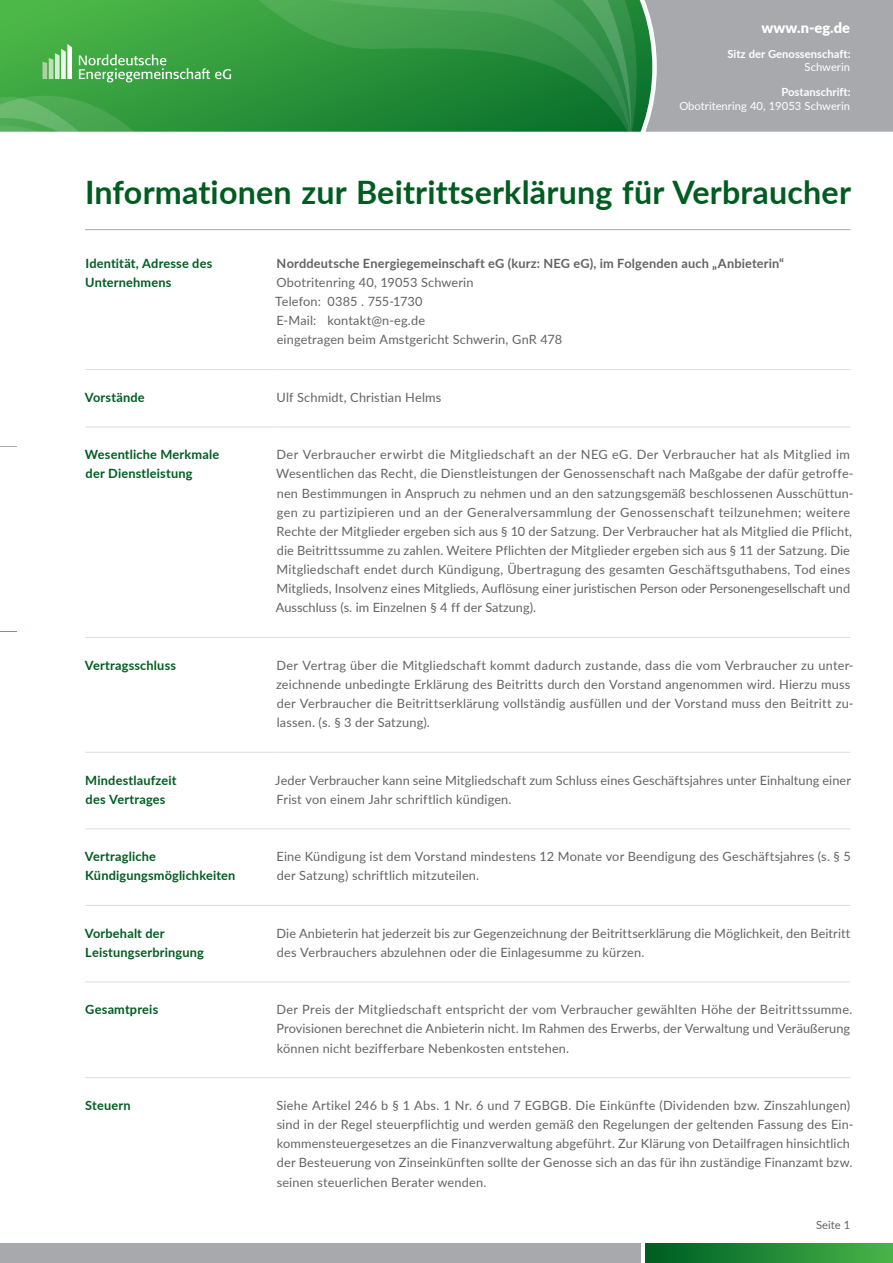
<style>
.page{position:relative;width:893px;height:1263px;background:#fff}
.page>*{position:absolute;margin:0;border:0;box-sizing:border-box;transform-origin:0 0}
.t1{font:700 32.25px "Lato";letter-spacing:.005em;color:#015c20}
.t2{font:900 14.7px "Lato";color:#fff}
.t3{font:12.75px/19.2px "Lato";letter-spacing:.01em;color:#636366}
.t4{font:700 12.75px/19.2px "Lato";letter-spacing:.015em;color:#015c20}
.t5{font:700 12.75px "Lato";letter-spacing:.015em;color:#636366}
.t6{font:11.25px "Lato";color:#fff}
.t7{font:700 11.25px "Lato";color:#fff}
.t8{font:11.25px "Lato";color:#636366}
</style>
<div class="page">
<div style="left:0;top:0;width:893px;height:134px;background:linear-gradient(to bottom,#4db748,#2d953b)"></div>
<div style="left:645px;top:1244px;width:248px;height:19px;background:linear-gradient(to right,#005d23,#49b448)"></div>
<div style="left:0;top:1244px;width:641px;height:19px;background:#a8a9ad"></div>
<svg style="left:0;top:96px;width:136px;height:36px;background:#4faa56"></svg>
<svg style="left:221px;top:0;width:210px;height:132px;background:#31973f"></svg>
<svg style="left:431px;top:0;width:462px;height:132px;background:#6d9b7a"></svg>
<hr style="left:0;top:132px;width:893px;height:4px;background:#fff">
<svg style="left:79px;top:54px;width:152px;height:28px;background:#5fb465"></svg>
<svg style="left:43px;top:44px;width:29px;height:35px"></svg>
<svg style="left:0;top:446px;width:17px;height:1px"></svg>
<svg style="left:0;top:631px;width:17px;height:1px"></svg>
<hr style="left:85px;top:229px;width:765px;height:1px;background:#a8a9ad">
<hr style="left:85px;top:369px;width:191px;height:1px;background:#dcdddf">
<hr style="left:276px;top:369px;width:574px;height:1px;background:#dcdddf">
<hr style="left:85px;top:427px;width:191px;height:1px;background:#dcdddf">
<hr style="left:276px;top:427px;width:574px;height:1px;background:#dcdddf">
<hr style="left:85px;top:637px;width:191px;height:1px;background:#dcdddf">
<hr style="left:276px;top:637px;width:574px;height:1px;background:#dcdddf">
<hr style="left:85px;top:752px;width:191px;height:1px;background:#dcdddf">
<hr style="left:276px;top:752px;width:574px;height:1px;background:#dcdddf">
<hr style="left:85px;top:828px;width:191px;height:1px;background:#dcdddf">
<hr style="left:276px;top:828px;width:574px;height:1px;background:#dcdddf">
<hr style="left:85px;top:905px;width:191px;height:1px;background:#dcdddf">
<hr style="left:276px;top:905px;width:574px;height:1px;background:#dcdddf">
<hr style="left:85px;top:981px;width:191px;height:1px;background:#dcdddf">
<hr style="left:276px;top:981px;width:574px;height:1px;background:#dcdddf">
<hr style="left:85px;top:1077px;width:191px;height:1px;background:#dcdddf">
<hr style="left:276px;top:1077px;width:574px;height:1px;background:#dcdddf">
<p class="t2" style="left:762px;top:17px;width:90px">www.n-eg.de</p>
<p class="t7" style="left:727px;top:45px;width:125px">Sitz der Genossenschaft:</p>
<p class="t6" style="left:805px;top:59px;width:47px">Schwerin</p>
<p class="t7" style="left:781px;top:84px;width:71px">Postanschrift:</p>
<p class="t6" style="left:679px;top:97px;width:172px">Obotritenring 40, 19053 Schwerin</p>
<h1 class="t1" style="left:85px;top:169px;width:767px">Informationen zur Beitrittserklärung für Verbraucher</h1>
<p class="t4" style="left:85px;top:253px;width:129px">Identität, Adresse des<br>Unternehmens</p>
<p class="t5" style="left:277px;top:254px;width:509px">Norddeutsche Energiegemeinschaft eG (kurz: NEG eG), im Folgenden auch „Anbieterin“</p>
<p class="t3" style="left:275px;top:272px;width:289px">Obotritenring 40, 19053 Schwerin<br>Telefon: 0385 . 755-1730<br>E-Mail: kontakt@n-eg.de<br>eingetragen beim Amstgericht Schwerin, GnR 478</p>
<p class="t4" style="left:85px;top:387px;width:62px">Vorstände</p>
<p class="t3" style="left:276px;top:387px;width:166px">Ulf Schmidt, Christian Helms</p>
<p class="t4" style="left:85px;top:444px;width:136px">Wesentliche Merkmale der Dienstleistung</p>
<p class="t3" style="left:276px;top:444px;width:579px">Der Verbraucher erwirbt die Mitgliedschaft an der NEG eG. Der Verbraucher hat als Mitglied im Wesentlichen das Recht, die Dienstleistungen der Genossenschaft nach Maßgabe der dafür getroffe&shy;nen Bestimmungen in Anspruch zu nehmen und an den satzungsgemäß beschlossenen Ausschüttun&shy;gen zu partizipieren und an der Generalversammlung der Genossenschaft teilzunehmen; weitere Rechte der Mitglieder ergeben sich aus § 10 der Satzung. Der Verbraucher hat als Mitglied die Pflicht, die Beitrittssumme zu zahlen. Weitere Pflichten der Mitglieder ergeben sich aus § 11 der Satzung. Die Mitgliedschaft endet durch Kündigung, Übertragung des gesamten Geschäftsguthabens, Tod eines Mitglieds, Insolvenz eines Mitglieds, Auflösung einer juristischen Person oder Personengesellschaft und Ausschluss (s. im Einzelnen § 4 ff der Satzung).</p>
<p class="t4" style="left:85px;top:655px;width:93px">Vertragsschluss</p>
<p class="t3" style="left:276px;top:655px;width:579px">Der Vertrag über die Mitgliedschaft kommt dadurch zustande, dass die vom Verbraucher zu unter&shy;zeichnende unbedingte Erklärung des Beitritts durch den Vorstand angenommen wird. Hierzu muss der Verbraucher die Beitrittserklärung vollständig ausfüllen und der Vorstand muss den Beitritt zu&shy;lassen. (s. § 3 der Satzung).</p>
<p class="t4" style="left:85px;top:770px;width:93px">Mindestlaufzeit des Vertrages</p>
<p class="t3" style="left:275px;top:770px;width:577px">Jeder Verbraucher kann seine Mitgliedschaft zum Schluss eines Geschäftsjahres unter Einhaltung einer<br>Frist von einem Jahr schriftlich kündigen.</p>
<p class="t4" style="left:85px;top:846px;width:152px">Vertragliche<br>Kündigungsmöglichkeiten</p>
<p class="t3" style="left:276px;top:846px;width:576px">Eine Kündigung ist dem Vorstand mindestens 12 Monate vor Beendigung des Geschäftsjahres (s. § 5 der Satzung) schriftlich mitzuteilen.</p>
<p class="t4" style="left:85px;top:923px;width:121px">Vorbehalt der<br>Leistungserbringung</p>
<p class="t3" style="left:276px;top:923px;width:575px">Die Anbieterin hat jederzeit bis zur Gegenzeichnung der Beitrittserklärung die Möglichkeit, den Beitritt des Verbrauchers abzulehnen oder die Einlagesumme zu kürzen.</p>
<p class="t4" style="left:85px;top:999px;width:74px">Gesamtpreis</p>
<p class="t3" style="left:277px;top:999px;width:577px">Der Preis der Mitgliedschaft entspricht der vom Verbraucher gewählten Höhe der Beitrittssumme.<br>Provisionen berechnet die Anbieterin nicht. Im Rahmen des Erwerbs, der Verwaltung und Veräußerung können nicht bezifferbare Nebenkosten entstehen.</p>
<p class="t4" style="left:85px;top:1095px;width:47px">Steuern</p>
<p class="t3" style="left:277px;top:1095px;width:579px">Siehe Artikel 246 b § 1 Abs. 1 Nr. 6 und 7 EGBGB. Die Einkünfte (Dividenden bzw. Zinszahlungen) sind in der Regel steuerpflichtig und werden gemäß den Regelungen der geltenden Fassung des Ein&shy;kommensteuergesetzes an die Finanzverwaltung abgeführt. Zur Klärung von Detailfragen hinsichtlich der Besteuerung von Zinseinkünften sollte der Genosse sich an das für ihn zuständige Finanzamt bzw. seinen steuerlichen Berater wenden.</p>
<p class="t8" style="left:816px;top:1217px;width:36px">Seite 1</p>
</div>
